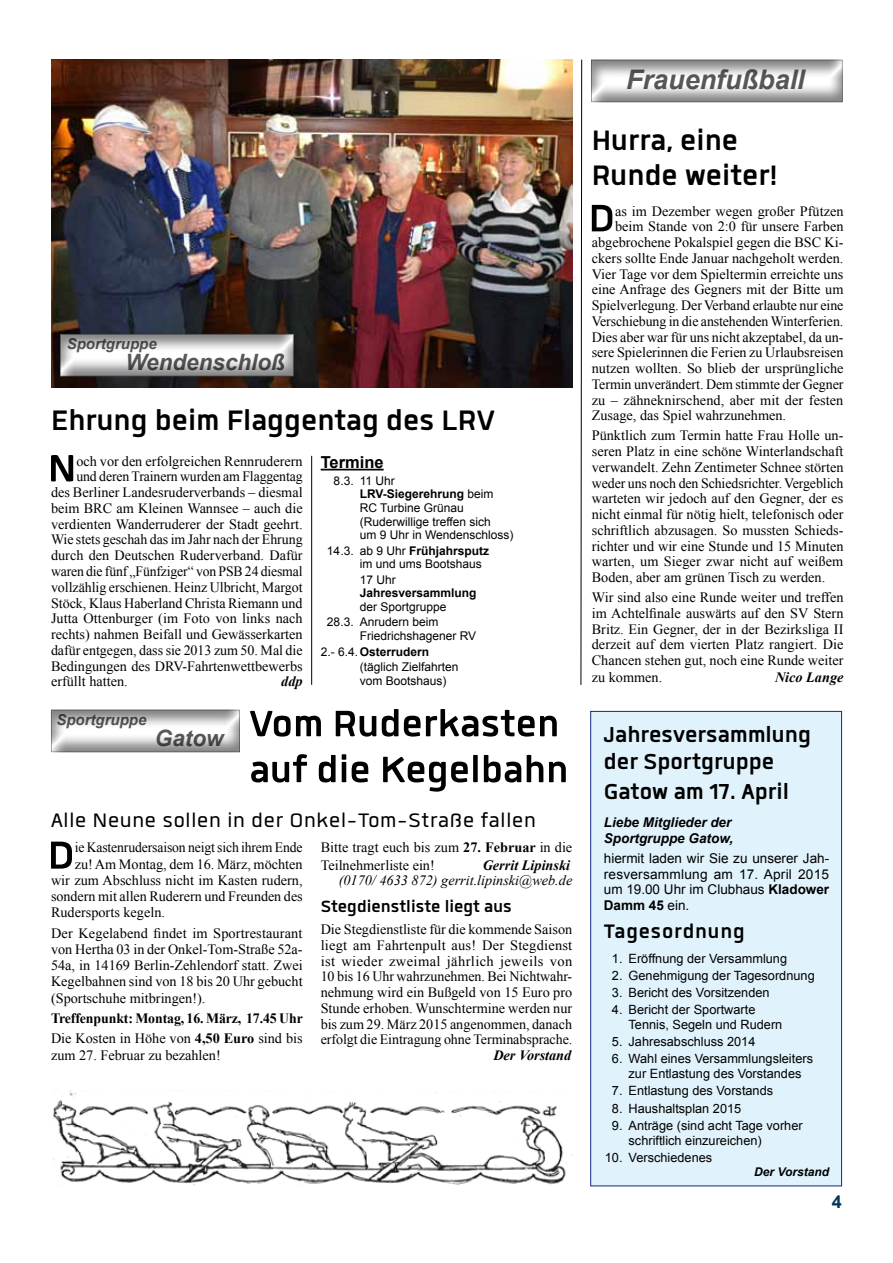
<style>
.page{position:relative;width:893px;height:1263px;background:#fff}
.page>*{position:absolute;margin:0;border:0;box-sizing:border-box;transform-origin:0 0}
.t1{font:700 54px "Quan";color:#000}
.t2{font:700 52.95px "Quan";color:#000}
.t3{font:700 51px/45.9px "Quan";color:#000}
.t4{font:700 39px/35.1px "Quan";color:#000}
.t5{font:700 30px/27px "Quan";color:#000}
.t6{font:27px "Quan";letter-spacing:.03em;color:#000}
.t7{font:italic 700 27px "Arial";color:#58585a}
.t8{font:700 27px "Quan";letter-spacing:.03em;color:#000}
.t9{font:700 22.5px "Quan";color:#000}
.t10{font:italic 700 22.5px "Arial";color:#58585a}
.t11{font:700 18px "Arial";color:#00365b}
.t12{font:700 16.5px "Arial";color:#000}
.t13{font:italic 700 15px "Arial";color:#58585a}
.t14{font:14.25px/15.8px "Times New Roman";color:#000;text-align:justify}
.t15{font:14.25px "Times New Roman";color:#000;scale:.96 1}
.t16{font:700 14.25px/20.5px "Times New Roman";letter-spacing:-.01em;color:#000}
.t17{font:italic 700 14.25px "Times New Roman";color:#000}
.t18{font:italic 14.25px "Times New Roman";color:#000}
.t19{font:13.5px/15.8px "Arial";letter-spacing:.015em;color:#000;text-align:justify}
.t20{font:italic 700 13.5px/15.8px "Arial";color:#000}
.t21{font:12.75px/15px "Arial";color:#000}
.t22{font:12px/13.5px "Arial";color:#000}
.t23{font:700 12px "Arial";color:#000}
.t24{font:italic 700 12px "Arial";color:#000}
.s1{font-weight:700}
.s2{font-weight:400}
</style>
<div class="page">
<img style="left:51px;top:60px;width:521px;height:327px">
<div style="left:591px;top:711px;width:251px;height:475px;background:#e0f2fb"></div>
<div style="left:590px;top:711px;width:252px;height:475px;border:1px solid #172983"></div>
<hr style="left:321px;top:469px;width:63px;height:1px;background:#000">
<div style="left:48px;top:699px;width:207px;height:57px;background:#000;opacity:.5"></div>
<div style="left:591px;top:57px;width:253px;height:47px;background:#000;opacity:.5"></div>
<img style="left:53px;top:1091px;width:513px;height:94px">
<div style="left:58px;top:323px;width:252px;height:57px;background:#000;opacity:.5"></div>
<svg style="left:580px;top:59px;width:2px;height:626px"></svg>
<hr style="left:311px;top:456px;width:1px;height:229px;background:#000">
<p class="t13" style="left:67px;top:334px;width:91px">Sportgruppe</p>
<h3 class="t10" style="left:125px;top:347px;width:161px">Wendenschloß</h3>
<h3 class="t4" style="left:51px;top:402px;width:445px">Ehrung beim Flaggentag des LRV</h3>
<h2 class="t2" style="left:48px;top:443px;width:30px">N</h2>
<p class="t14" style="left:76px;top:453px;width:228px">och vor den erfolgreichen Rennruderern</p>
<p class="t12" style="left:321px;top:451px;width:64px">Termine</p>
<p class="t22" style="left:360px;top:474px;width:155px;text-indent:-26px">8.3. 11 Uhr<br><span class="s1">LRV-Siegerehrung</span> beim<br>RC Turbine Grünau (Ruderwillige treffen sich<br>um 9 Uhr in Wendenschloss)</p>
<p class="t22" style="left:360px;top:544px;width:131px;text-indent:-33px">14.3. ab 9 Uhr <span class="s1">Frühjahrsputz </span>im und ums Bootshaus</p>
<p class="t22" style="left:360px;top:573px;width:38px">17 Uhr</p>
<p class="t23" style="left:360px;top:585px;width:118px">Jahresversammlung</p>
<p class="t22" style="left:327px;top:599px;width:121px;line-height:15.6px;text-indent:33px">der Sportgruppe<br>28.3. Anrudern beim</p>
<p class="t22" style="left:321px;top:628px;width:157px;line-height:15.6px;text-indent:39px">Friedrichshagener RV<br>2.- 6.4.<span class="s1">Osterrudern</span></p>
<p class="t22" style="left:360px;top:660px;width:100px">(täglich Zielfahrten vom Bootshaus)</p>
<p class="t14" style="left:76px;top:469px;width:228px">und deren Trainern wurden am Flaggentag</p>
<p class="t14" style="left:51px;top:484px;width:253px">des Berliner Landesruderverbands – diesmal</p>
<p class="t14" style="left:51px;top:500px;width:253px">beim BRC am Kleinen Wannsee – auch die</p>
<p class="t14" style="left:51px;top:516px;width:253px">verdienten Wanderruderer der Stadt geehrt.</p>
<p class="t14" style="left:51px;top:532px;width:253px">Wie stets geschah das im Jahr nach der Ehrung</p>
<p class="t14" style="left:51px;top:547px;width:253px">durch den Deutschen Ruderverband. Dafür</p>
<p class="t15" style="left:51px;top:562px;width:264px">waren die fünf „Fünfziger“ von PSB 24 diesmal</p>
<p class="t14" style="left:51px;top:579px;width:253px">vollzählig erschienen. Heinz Ulbricht, Margot</p>
<p class="t14" style="left:51px;top:595px;width:253px">Stöck, Klaus Haberland Christa Riemann und</p>
<p class="t14" style="left:51px;top:610px;width:253px">Jutta Ottenburger (im Foto von links nach</p>
<p class="t14" style="left:51px;top:626px;width:253px">rechts) nahmen Beifall und Gewässerkarten</p>
<p class="t14" style="left:51px;top:642px;width:253px">dafür entgegen, dass sie 2013 zum 50. Mal die</p>
<p class="t14" style="left:51px;top:658px;width:253px">Bedingungen des DRV-Fahrtenwettbewerbs</p>
<p class="t14" style="left:51px;top:673px;width:78px">erfüllt hatten.</p>
<p class="t17" style="left:281px;top:671px;width:23px">ddp</p>
<p class="t13" style="left:56px;top:709px;width:92px">Sportgruppe</p>
<h3 class="t10" style="left:155px;top:723px;width:70px">Gatow</h3>
<h3 class="t3" style="left:249px;top:700px;width:320px">Vom Ruderkasten auf die Kegelbahn</h3>
<h3 class="t6" style="left:51px;top:807px;width:486px">Alle Neune sollen in der Onkel-Tom-Straße fallen</h3>
<h1 class="t1" style="left:48px;top:829px;width:28px">D</h1>
<p class="t15" style="left:75px;top:838px;width:239px">ie Kastenrudersaison neigt sich ihrem Ende</p>
<p class="t14" style="left:75px;top:856px;width:229px">zu! Am Montag, dem 16. März, möchten</p>
<p class="t14" style="left:51px;top:872px;width:253px">wir zum Abschluss nicht im Kasten rudern,</p>
<p class="t14" style="left:51px;top:888px;width:253px">sondern mit allen Ruderern und Freunden des</p>
<p class="t14" style="left:51px;top:904px;width:115px">Rudersports kegeln.</p>
<p class="t14" style="left:51px;top:925px;width:253px;line-height:16.2px">Der Kegelabend findet im Sportrestaurant von Hertha 03 in der Onkel-Tom-Straße 52a-54a, in 14169 Berlin-Zehlendorf statt. Zwei Kegelbahnen sind von 18 bis 20 Uhr gebucht (Sportschuhe mitbringen!).</p>
<p class="t16" style="left:51px;top:1007px;width:253px">Treffenpunkt: Montag, 16. März, 17.45 Uhr<br><span class="s2">Die Kosten in Höhe von</span> 4,50 Euro <span class="s2">sind bis</span></p>
<p class="t14" style="left:51px;top:1047px;width:171px">zum 27. Februar zu bezahlen!</p>
<p class="t14" style="left:321px;top:839px;width:253px;line-height:17.1px">Bitte tragt euch bis zum <span class="s1">27. Februar</span> in die<br>Teilnehmerliste ein!</p>
<p class="t17" style="left:483px;top:855px;width:89px">Gerrit Lipinski</p>
<p class="t18" style="left:339px;top:871px;width:235px">(0170/ 4633 872) gerrit.lipinski@web.de</p>
<h3 class="t9" style="left:321px;top:895px;width:193px">Stegdienstliste liegt aus</h3>
<p class="t14" style="left:321px;top:921px;width:253px">Die Stegdienstliste für die kommende Saison liegt am Fahrtenpult aus! Der Stegdienst ist wieder zweimal jährlich jeweils von 10 bis 16 Uhr wahrzunehmen. Bei Nichtwahr&shy;nehmung wird ein Bußgeld von 15 Euro pro Stunde erhoben. Wunschtermine werden nur bis zum 29. März 2015 angenommen, danach erfolgt die Eintragung ohne Terminabsprache.</p>
<p class="t17" style="left:493px;top:1045px;width:79px">Der Vorstand</p>
<h3 class="t7" style="left:626px;top:62px;width:180px">Frauenfußball</h3>
<h3 class="t4" style="left:592px;top:123px;width:188px">Hurra, eine<br>Runde weiter!</h3>
<h2 class="t2" style="left:589px;top:193px;width:28px">D</h2>
<p class="t14" style="left:615px;top:203px;width:230px">as im Dezember wegen großer Pfützen</p>
<p class="t14" style="left:615px;top:218px;width:230px">beim Stande von 2:0 für unsere Farben</p>
<p class="t14" style="left:592px;top:234px;width:253px">abgebrochene Pokalspiel gegen die BSC Ki-</p>
<p class="t14" style="left:592px;top:250px;width:253px">ckers sollte Ende Januar nachgeholt werden.</p>
<p class="t14" style="left:592px;top:266px;width:253px">Vier Tage vor dem Spieltermin erreichte uns</p>
<p class="t14" style="left:592px;top:281px;width:253px">eine Anfrage des Gegners mit der Bitte um</p>
<p class="t14" style="left:592px;top:297px;width:253px">Spielverlegung. Der Verband erlaubte nur eine</p>
<p class="t14" style="left:592px;top:313px;width:253px">Verschiebung in die anstehenden Winterferien.</p>
<p class="t14" style="left:592px;top:329px;width:253px">Dies aber war für uns nicht akzeptabel, da un-</p>
<p class="t14" style="left:592px;top:344px;width:253px">sere Spielerinnen die Ferien zu Urlaubsreisen</p>
<p class="t14" style="left:592px;top:360px;width:253px">nutzen wollten. So blieb der ursprüngliche</p>
<p class="t14" style="left:592px;top:376px;width:253px">Termin unverändert. Dem stimmte der Gegner</p>
<p class="t14" style="left:592px;top:392px;width:253px">zu – zähneknirschend, aber mit der festen</p>
<p class="t14" style="left:592px;top:407px;width:196px">Zusage, das Spiel wahrzunehmen.</p>
<p class="t14" style="left:592px;top:428px;width:253px">Pünktlich zum Termin hatte Frau Holle un&shy;seren Platz in eine schöne Winterlandschaft verwandelt. Zehn Zentimeter Schnee störten weder uns noch den Schiedsrichter. Vergeblich warteten wir jedoch auf den Gegner, der es nicht einmal für nötig hielt, telefonisch oder schriftlich abzusagen. So mussten Schieds&shy;richter und wir eine Stunde und 15 Minuten warten, um Sieger zwar nicht auf weißem Boden, aber am grünen Tisch zu werden.</p>
<p class="t14" style="left:592px;top:589px;width:253px">Wir sind also eine Runde weiter und treffen im Achtelfinale auswärts auf den SV Stern Britz. Ein Gegner, der in der Bezirksliga II derzeit auf dem vierten Platz rangiert. Die Chancen stehen gut, noch eine Runde weiter</p>
<p class="t14" style="left:592px;top:669px;width:72px">zu kommen.</p>
<p class="t17" style="left:775px;top:668px;width:70px">Nico Lange</p>
<h3 class="t5" style="left:604px;top:720px;width:209px">Jahresversammlung der Sportgruppe</h3>
<h3 class="t5" style="left:604px;top:777px;width:187px">Gatow am 17. April</h3>
<p class="t20" style="left:604px;top:815px;width:131px">Liebe Mitglieder der<br>Sportgruppe Gatow,</p>
<p class="t19" style="left:604px;top:850px;width:227px">hiermit laden wir Sie zu unserer Jah&shy;resversammlung am 17. April 2015 um 19.00 Uhr im Clubhaus <span class="s1">Kladower Damm 45</span> ein.</p>
<h3 class="t8" style="left:604px;top:918px;width:143px">Tagesordnung</h3>
<p class="t21" style="left:612px;top:951px;width:177px">1. Eröffnung der Versammlung</p>
<p class="t21" style="left:612px;top:968px;width:204px">2. Genehmigung der Tagesordnung</p>
<p class="t21" style="left:612px;top:985px;width:159px">3. Bericht des Vorsitzenden</p>
<p class="t21" style="left:629px;top:1002px;width:155px;text-indent:-17px">4. Bericht der Sportwarte<br>Tennis, Segeln und Rudern</p>
<p class="t21" style="left:612px;top:1034px;width:145px">5. Jahresabschluss 2014</p>
<p class="t21" style="left:612px;top:1051px;width:203px;text-align:center">6. Wahl eines Versammlungsleiters zur Entlastung des Vorstandes</p>
<p class="t21" style="left:612px;top:1084px;width:163px">7. Entlastung des Vorstands</p>
<p class="t21" style="left:612px;top:1101px;width:131px">8. Haushaltsplan 2015</p>
<p class="t21" style="left:629px;top:1118px;width:176px;text-indent:-17px">9. Anträge (sind acht Tage vorher schriftlich einzureichen)</p>
<p class="t21" style="left:605px;top:1150px;width:109px">10. Verschiedenes</p>
<p class="t24" style="left:754px;top:1164px;width:76px">Der Vorstand</p>
<p class="t11" style="left:832px;top:1190px;width:12px">4</p>
</div>
